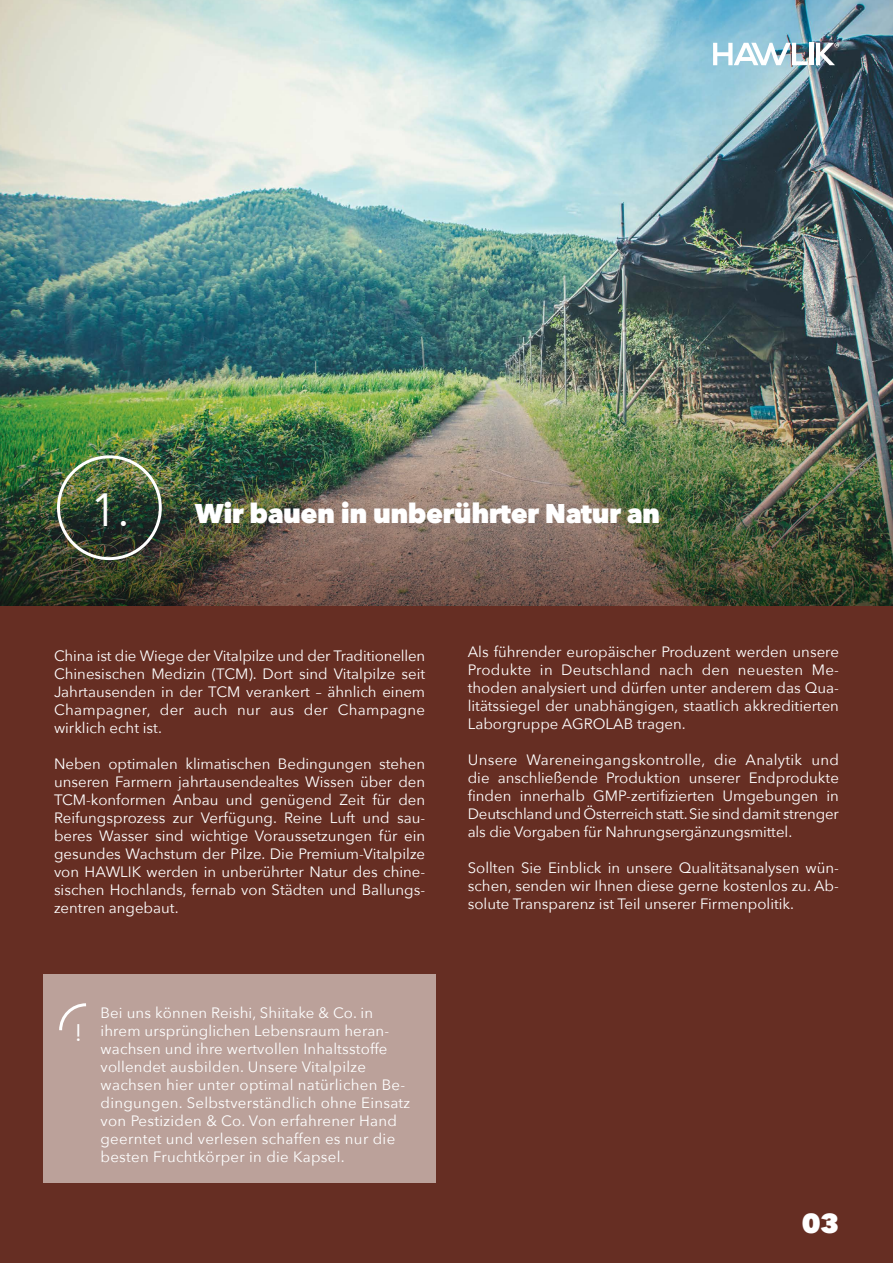
<style>
.page{position:relative;width:893px;height:1263px;background:#662e23}
.page>*{position:absolute;margin:0;border:0;box-sizing:border-box;transform-origin:0 0}
.t1{font:800 27px "Avenir Next";letter-spacing:-.02em;color:#fff}
.t2{font:24px "Avenir Next";color:#fff}
.t3{font:15px/18px "Avenir Next";letter-spacing:.01em;color:#fff;text-align:justify}
.s1{font-weight:400;font-size:46.5px}
</style>
<div class="page">
<img style="left:0;top:0;width:893px;height:363px">
<img style="left:0;top:363px;width:893px;height:243px">
<div style="left:43px;top:974px;width:393px;height:209px;background:#bba19a"></div>
<svg style="left:59px;top:1003px;width:27px;height:28px"></svg>
<div style="left:57px;top:455px;width:105px;height:105px;border:3px solid #fff;border-radius:50%"></div>
<hr style="left:810px;top:43px;width:4px;height:22px;background:#fff">
<svg style="left:713px;top:43px;width:95px;height:22px;background:#bcd4de"></svg>
<svg style="left:816px;top:43px;width:23px;height:22px"></svg>
<h1 class="t1" style="left:91px;top:497px;width:571px"><span class="s1">1.</span> Wir bauen in unberührter Natur an</h1>
<p class="t3" style="left:54px;top:646px;width:373px">China ist die Wiege der Vitalpilze und der Traditionellen Chinesischen Medizin (TCM). Dort sind Vitalpilze seit Jahrtausenden in der TCM verankert – ähnlich einem Champagner, der auch nur aus der Champagne wirklich echt ist.</p>
<p class="t3" style="left:54px;top:754px;width:373px">Neben optimalen klimatischen Bedingungen stehen unseren Farmern jahrtausendealtes Wissen über den TCM-konformen Anbau und genügend Zeit für den Reifungsprozess zur Verfügung. Reine Luft und sau&shy;beres Wasser sind wichtige Voraussetzungen für ein gesundes Wachstum der Pilze. Die Premium-Vitalpilze von HAWLIK werden in unberührter Natur des chine&shy;sischen Hochlands, fernab von Städten und Ballungs&shy;zentren angebaut.</p>
<h2 class="t2" style="left:75px;top:1012px;width:9px">!</h2>
<p class="t3" style="left:101px;top:1003px;width:311px;text-align:left">Bei uns können Reishi, Shiitake &amp; Co. in ihrem ursprünglichen Lebensraum heran&shy;wachsen und ihre wertvollen Inhaltsstoffe vollendet ausbilden. Unsere Vitalpilze wachsen hier unter optimal natürlichen Be&shy;dingungen. Selbstverständlich ohne Einsatz von Pestiziden &amp; Co. Von erfahrener Hand geerntet und verlesen schaffen es nur die besten Fruchtkörper in die Kapsel.</p>
<p class="t3" style="left:468px;top:643px;width:373px">Als führender europäischer Produzent werden unsere Produkte in Deutschland nach den neuesten Me&shy;thoden analysiert und dürfen unter anderem das Qua&shy;litätssiegel der unabhängigen, staatlich akkreditierten Laborgruppe AGROLAB tragen.</p>
<p class="t3" style="left:468px;top:751px;width:373px">Unsere Wareneingangskontrolle, die Analytik und die anschließende Produktion unserer Endprodukte finden innerhalb GMP-zertifizierten Umgebungen in Deutschland und Österreich statt. Sie sind damit strenger als die Vorgaben für Nahrungsergänzungsmittel.</p>
<p class="t3" style="left:468px;top:859px;width:373px">Sollten Sie Einblick in unsere Qualitätsanalysen wün&shy;schen, senden wir Ihnen diese gerne kostenlos zu. Ab&shy;solute Transparenz ist Teil unserer Firmenpolitik.</p>
<h1 class="t1" style="left:802px;top:1207px;width:39px">03</h1>
</div>
